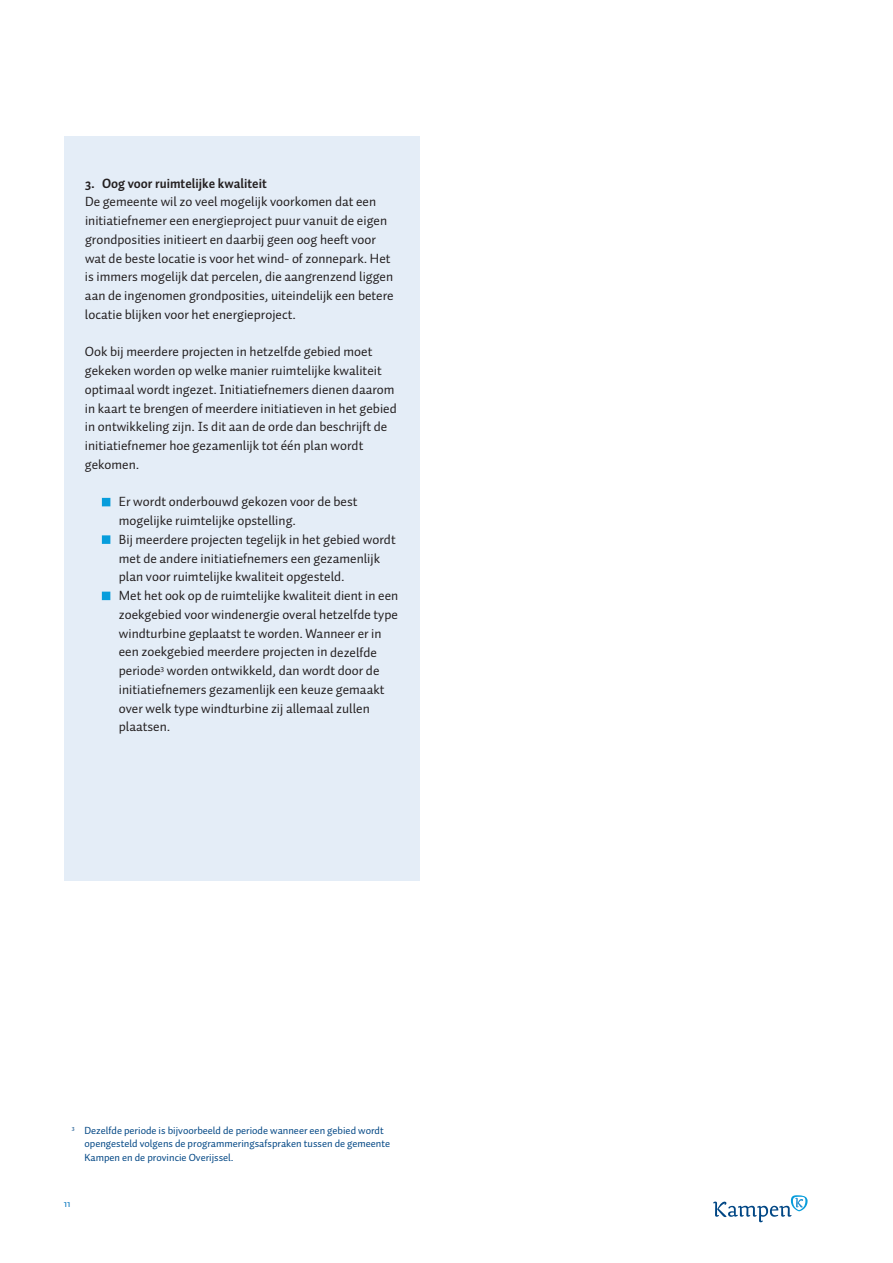
<style>
.page{position:relative;width:893px;height:1263px;background:#fff}
.page>*{position:absolute;margin:0;border:0;box-sizing:border-box;transform-origin:0 0}
.t1{font:13.5px/18.8px "Auto Pro";color:#231f20}
.t2{font:700 13.5px "Auto Pro";color:#231f20}
.t3{font:10.5px/13.5px "Auto Pro";color:#004684}
.t4{font:10.5px "Auto Pro";color:#0575bd}
</style>
<div class="page">
<div style="left:64px;top:136px;width:356px;height:744px;background:#e4edf7"></div>
<div style="left:102px;top:592px;width:8px;height:8px;background:#069ddc"></div>
<div style="left:102px;top:535px;width:8px;height:9px;background:#069ddc"></div>
<div style="left:102px;top:498px;width:8px;height:8px;background:#069ddc"></div>
<svg style="left:713px;top:1195px;width:95px;height:27px"></svg>
<p class="t2" style="left:85px;top:178px;width:183px">3. Oog voor ruimtelijke kwaliteit</p>
<p class="t1" style="left:85px;top:194px;width:310px">De gemeente wil zo veel mogelijk voorkomen dat een initiatiefnemer een energieproject puur vanuit de eigen grondposities initieert en daarbij geen oog heeft voor wat de beste locatie is voor het wind- of zonnepark. Het is immers mogelijk dat percelen, die aangrenzend liggen aan de ingenomen grondposities, uiteindelijk een betere locatie blijken voor het energieproject.</p>
<p class="t1" style="left:85px;top:344px;width:313px">Ook bij meerdere projecten in hetzelfde gebied moet gekeken worden op welke manier ruimtelijke kwaliteit optimaal wordt ingezet. Initiatiefnemers dienen daarom in kaart te brengen of meerdere initiatieven in het gebied in ontwikkeling zijn. Is dit aan de orde dan beschrijft de initiatiefnemer hoe gezamenlijk tot één plan wordt gekomen.</p>
<p class="t1" style="left:119px;top:494px;width:281px">Er wordt onderbouwd gekozen voor de best mogelijke ruimtelijke opstelling.<br>Bij meerdere projecten tegelijk in het gebied wordt met de andere initiatiefnemers een gezamenlijk plan voor ruimtelijke kwaliteit opgesteld.<br>Met het ook op de ruimtelijke kwaliteit dient in een zoekgebied voor windenergie overal hetzelfde type windturbine geplaatst te worden. Wanneer er in een zoekgebied meerdere projecten in dezelfde periode<sup>3</sup> worden ontwikkeld, dan wordt door de initiatiefnemers gezamenlijk een keuze gemaakt over welk type windturbine zij allemaal zullen plaatsen.</p>
<p class="t3" style="left:84px;top:1124px;width:307px;text-indent:-13px"><sup>3</sup> Dezelfde periode is bijvoorbeeld de periode wanneer een gebied wordt opengesteld volgens de programmeringsafspraken tussen de gemeente<br>Kampen en de provincie Overijssel.</p>
<p class="t4" style="left:64px;top:1200px;width:8px">11</p>
</div>
